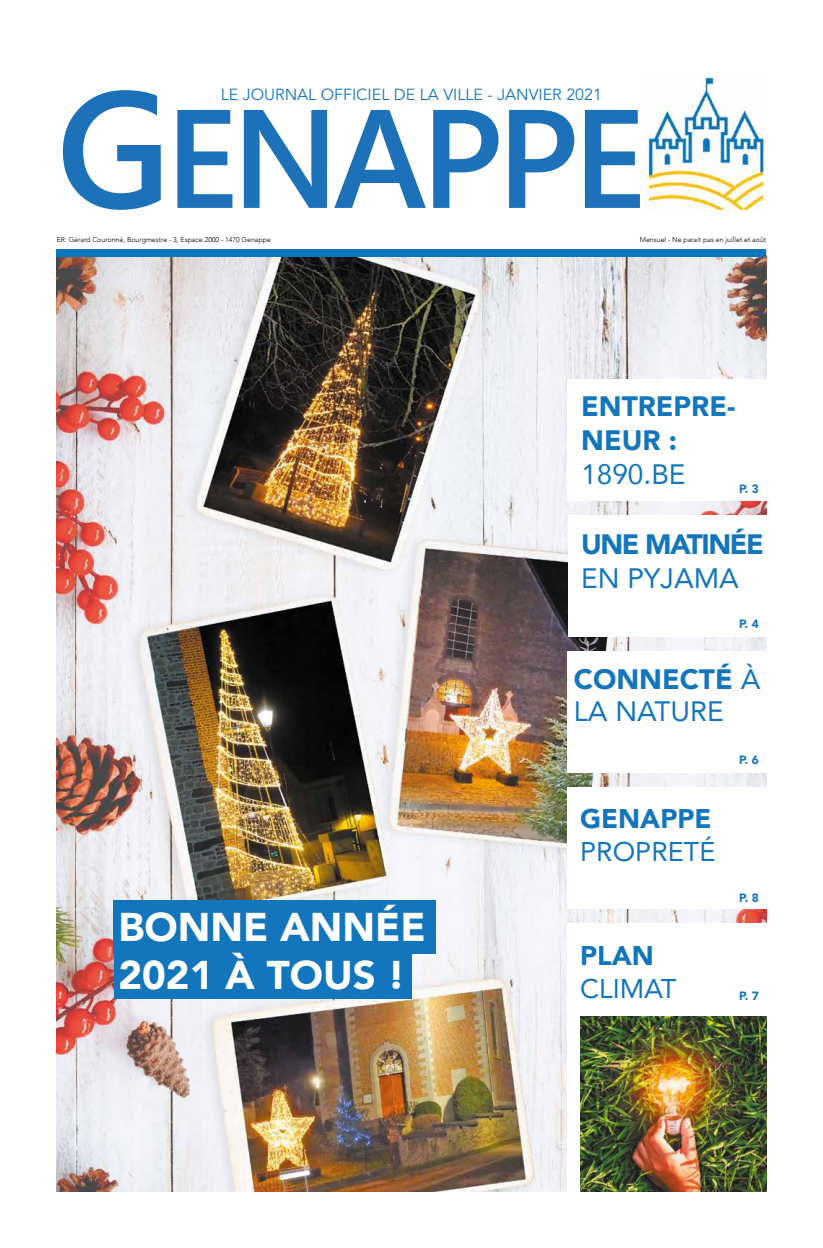
<style>
.page{position:relative;width:823px;height:1248px;background:#fff}
.page>*{position:absolute;margin:0;border:0;box-sizing:border-box;transform-origin:0 0}
.t1{font:900 40px/48px "Avenir";color:#fff}
.t2{font:28px/32px "Avenir";color:#1376bc}
.t3{font:900 28px/33.6px "Avenir";color:#1376bc}
.t4{font:900 28px "Avenir";letter-spacing:-.05em;color:#1376bc}
.t5{font:27px "Avenir";color:#1376bc}
.t6{font:900 27px "Avenir";color:#1376bc}
.t7{font:16.1px "Avenir";color:#1376bc}
.t8{font:900 12px "Avenir";color:#1376bc}
.t9{font:300 7px "Avenir";color:#000}
.s1{font-weight:900}
</style>
<div class="page">
<img style="left:57px;top:257px;width:708px;height:934px">
<div style="left:567px;top:923px;width:206px;height:268px;background:#fff"></div>
<div style="left:57px;top:249px;width:708px;height:8px;background:#0c76bc"></div>
<img style="left:580px;top:1016px;width:185px;height:175px">
<svg style="left:63px;top:90px;width:98px;height:120px"></svg>
<svg style="left:177px;top:110px;width:55px;height:98px"></svg>
<svg style="left:244px;top:110px;width:83px;height:98px"></svg>
<svg style="left:334px;top:110px;width:91px;height:98px"></svg>
<svg style="left:433px;top:110px;width:65px;height:98px"></svg>
<svg style="left:509px;top:110px;width:65px;height:98px"></svg>
<svg style="left:584px;top:110px;width:55px;height:98px"></svg>
<img style="left:645px;top:73px;width:120px;height:137px">
<div style="left:567px;top:787px;width:207px;height:121px;background:#fff"></div>
<div style="left:567px;top:651px;width:211px;height:122px;background:#fff"></div>
<div style="left:567px;top:515px;width:214px;height:122px;background:#fff"></div>
<div style="left:567px;top:379px;width:215px;height:122px;background:#fff"></div>
<div style="left:113px;top:948px;width:298px;height:50px;background:#1376bc"></div>
<div style="left:113px;top:900px;width:323px;height:53px;background:#1376bc"></div>
<h3 class="t7" style="left:221px;top:85px;width:382px">LE JOURNAL OFFICIEL DE LA VILLE - JANVIER 2021</h3>
<p class="t9" style="left:57px;top:235px;width:216px">ER: Gérard Couronné, Bourgmestre - 3, Espace 2000 - 1470 Genappe</p>
<p class="t9" style="left:639px;top:235px;width:128px">Mensuel - Ne parait pas en juillet et août</p>
<h2 class="t3" style="left:581px;top:389px;width:156px">ENTREPRE-<br>NEUR :</h2>
<h2 class="t2" style="left:581px;top:457px;width:106px">1890.BE</h2>
<h3 class="t8" style="left:738px;top:478px;width:21px">P. 3</h3>
<h2 class="t4" style="left:580px;top:520px;width:184px">UNE MATINÉE</h2>
<h2 class="t2" style="left:580px;top:561px;width:159px">EN PYJAMA</h2>
<h3 class="t8" style="left:738px;top:614px;width:21px">P. 4</h3>
<h2 class="t2" style="left:573px;top:662px;width:188px"><span class="s1">CONNECTÉ</span> À<br>LA NATURE</h2>
<h3 class="t8" style="left:738px;top:749px;width:21px">P. 6</h3>
<h1 class="t1" style="left:118px;top:901px;width:308px">BONNE ANNÉE<br>2021 À TOUS !</h1>
<h3 class="t6" style="left:580px;top:795px;width:133px">GENAPPE</h3>
<h3 class="t5" style="left:580px;top:829px;width:137px">PROPRETÉ</h3>
<h3 class="t6" style="left:580px;top:932px;width:75px">PLAN</h3>
<h3 class="t5" style="left:580px;top:966px;width:98px">CLIMAT</h3>
<h3 class="t8" style="left:738px;top:887px;width:21px">P. 8</h3>
<h3 class="t8" style="left:738px;top:985px;width:21px">P. 7</h3>
</div>
